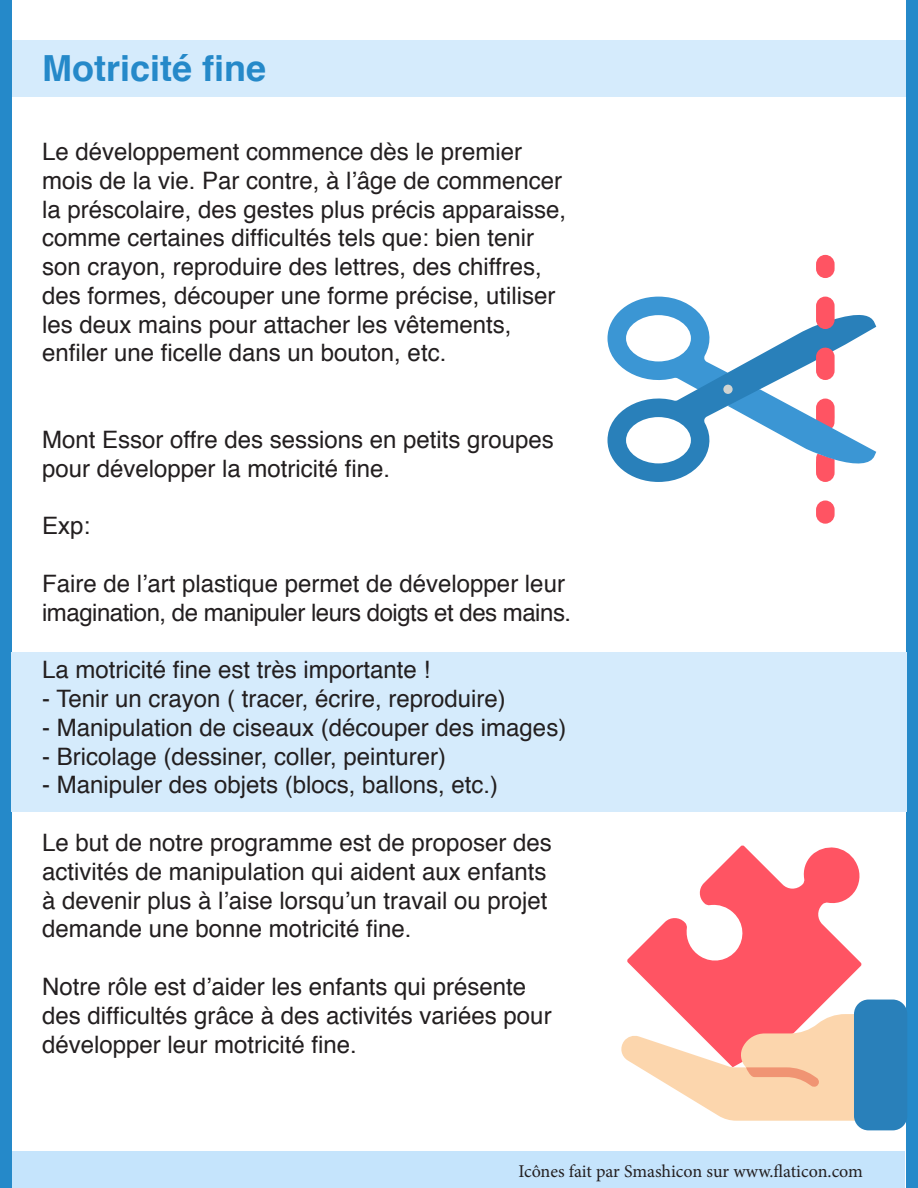
<style>
.page{position:relative;width:918px;height:1188px;background:#fff}
.page>*{position:absolute;margin:0;border:0;box-sizing:border-box;transform-origin:0 0}
.Bold{font:700 36px "Helvetica";color:#2589c9}
.Texte_Régulier{font:24px/28.8px "Helvetica";color:#231f20}
.Texte_Régulier-2{font:24px/28.8px "Helvetica";letter-spacing:-.02em;color:#231f20}
.t1{font:18px "Minion Pro";letter-spacing:-.005em;color:#231f20}
</style>
<div class="page">
<div style="left:11px;top:40px;width:896px;height:56px;background:#d5ebfc"></div>
<div style="left:9px;top:1152px;width:896px;height:36px;background:#c5e4fc"></div>
<div style="left:0;top:0;width:12px;height:1188px;background:#2589c9"></div>
<div style="left:906px;top:0;width:12px;height:1188px;background:#2589c9"></div>
<div style="left:11px;top:652px;width:896px;height:160px;background:#d5ebfc"></div>
<svg style="left:627px;top:845px;width:234px;height:169px;fill:#ff5463"></svg>
<svg style="left:621px;top:1014px;width:234px;height:107px"></svg>
<div style="left:854px;top:1000px;width:53px;height:130px;background:#2980ba;border-radius:15px"></div>
<div style="left:816px;top:255px;width:19px;height:23px;background:#ff5463;border-radius:9px"></div>
<div style="left:816px;top:501px;width:19px;height:23px;background:#ff5463;border-radius:9px"></div>
<svg style="left:608px;top:297px;width:268px;height:185px"></svg>
<p class="Bold" style="left:42px;top:39px;width:226px">Motricité fine</p>
<p class="Texte_Régulier" style="left:42px;top:138px;width:526px">Le développement commence dès le premier mois de la vie. Par contre, à l’âge de commencer la préscolaire, des gestes plus précis apparaisse, comme certaines difficultés tels que: bien tenir son crayon, reproduire des lettres, des chiffres, des formes, découper une forme précise, utiliser les deux mains pour attacher les vêtements, enfiler une ficelle dans un bouton, etc.</p>
<p class="Texte_Régulier" style="left:42px;top:426px;width:513px">Mont Essor offre des sessions en petits groupes pour développer la motricité fine.</p>
<p class="Texte_Régulier" style="left:42px;top:512px;width:50px">Exp:</p>
<p class="Texte_Régulier-2" style="left:42px;top:570px;width:531px">Faire de l’art plastique permet de développer leur imagination, de manipuler leurs doigts et des mains.</p>
<p class="Texte_Régulier" style="left:42px;top:656px;width:390px">La motricité fine est très importante !</p>
<p class="Texte_Régulier" style="left:42px;top:685px;width:465px">- Tenir un crayon ( tracer, écrire, reproduire)</p>
<p class="Texte_Régulier" style="left:42px;top:714px;width:526px">- Manipulation de ciseaux (découper des images)</p>
<p class="Texte_Régulier" style="left:42px;top:743px;width:406px">- Bricolage (dessiner, coller, peinturer)</p>
<p class="Texte_Régulier" style="left:42px;top:771px;width:458px">- Manipuler des objets (blocs, ballons, etc.)</p>
<p class="Texte_Régulier" style="left:42px;top:829px;width:511px">Le but de notre programme est de proposer des activités de manipulation qui aident aux enfants à devenir plus à l’aise lorsqu’un travail ou projet demande une bonne motricité fine.</p>
<p class="Texte_Régulier" style="left:42px;top:973px;width:511px">Notre rôle est d’aider les enfants qui présente des difficultés grâce à des activités variées pour développer leur motricité fine.</p>
<p class="t1" style="left:518px;top:1159px;width:346px">Icônes fait par Smashicon sur www.flaticon.com</p>
</div>
